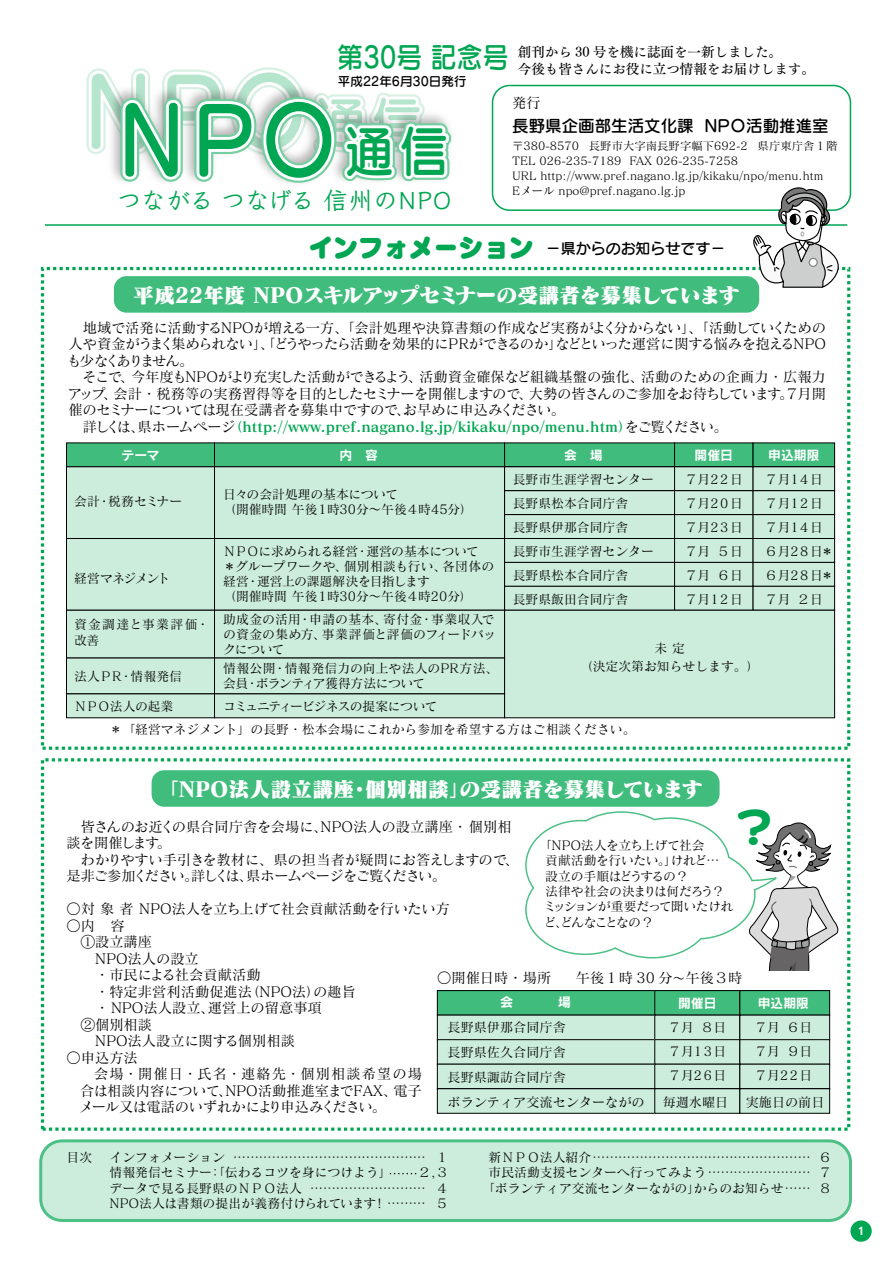
<style>
.page{position:relative;width:893px;height:1263px;background:#fff}
.page>*{position:absolute;margin:0;border:0;box-sizing:border-box;transform-origin:0 0}
.t1{font:94.05px "Seurat Pro DB";color:#00a652;scale:.9 1}
.t2{font:91.95px "Seurat Pro DB";color:#00a652;scale:.9 1}
.t3{font:40.95px "Seurat Capie Pro EB";color:#00a652}
.t4{font:24.3px "Klee Pro DB";letter-spacing:-.02em;color:#00a652}
.t5{font:21px "Matisse Pro UB";letter-spacing:-.03em;color:#fff}
.t6{font:21px "Matisse Pro UB";color:#fff}
.t7{font:16.5px "Seurat Pro DB";color:#000}
.t8{font:15px "Seurat Pro DB";color:#000}
.t9{font:14.25px/16.5px "Matisse Pro M";letter-spacing:-.03em;color:#000}
.t10{font:14.25px/16.5px "Matisse Pro M";letter-spacing:-.01em;color:#000}
.t11{font:14.25px "Matisse Pro B";color:#00a652}
.t12{font:13.5px/16.2px "Tsuku Min Pro D";color:#000}
.t13{font:13.2px/24.8px "Matisse Pro M";color:#000}
.t14{font:13.2px "Rodin Pro B";color:#fff}
.t15{font:12.9px/24px "Matisse Pro M";color:#000}
.t16{font:12.9px/15.5px "Matisse Pro M";letter-spacing:-.04em;color:#000}
.t17{font:12.9px "Matisse Pro M";letter-spacing:-.03em;color:#000}
.t18{font:12.9px "Rodin Pro B";color:#fff}
.t19{font:12.9px "Matisse Pro M";letter-spacing:-.065em;color:#000}
.t20{font:12.9px/15.5px "Matisse Pro M";letter-spacing:.095em;color:#000}
.t21{font:12.9px "Matisse Pro M";letter-spacing:-.095em;color:#000}
.t22{font:12.6px "Seurat Pro DB";color:#000}
.t23{font:11.4px/15px "Matisse Pro M";color:#000}
.t24{font:10.65px "Rodin Pro B";color:#fff}
.s1{font-size:54.9px}
.s2{font-size:56.1px}
.s3{font-family:"Seurat Pro UB";font-size:25.05px;color:#00a652}
.s4{font-family:"Matisse Pro M";color:#000}
.s5{font-size:12.9px}
</style>
<div class="page">
<div style="left:41px;top:758px;width:809px;height:373px;border:3px dashed #00a652"></div>
<div style="left:41px;top:267px;width:809px;height:483px;border:3px dashed #00a652"></div>
<div style="left:41px;top:1141px;width:809px;height:79px;background:#cceddc;border-radius:21px"></div>
<div style="left:39px;top:1139px;width:813px;height:83px;border:3px solid #4dc086;border-radius:21px"></div>
<div style="left:437px;top:990px;width:218px;height:25px;background:#40bc7d"></div>
<div style="left:437px;top:990px;width:218px;height:25px;border:1px solid #000"></div>
<div style="left:655px;top:990px;width:85px;height:25px;background:#40bc7d"></div>
<div style="left:654px;top:990px;width:86px;height:25px;border:1px solid #000"></div>
<div style="left:740px;top:990px;width:90px;height:25px;background:#40bc7d"></div>
<div style="left:740px;top:990px;width:90px;height:25px;border:1px solid #000"></div>
<div style="left:437px;top:1015px;width:218px;height:25px;background:#cceddc"></div>
<div style="left:655px;top:1015px;width:85px;height:25px;background:#cceddc"></div>
<div style="left:740px;top:1015px;width:90px;height:25px;background:#cceddc"></div>
<div style="left:437px;top:1040px;width:218px;height:24px;background:#cceddc"></div>
<div style="left:437px;top:1039px;width:218px;height:25px;border:1px solid #000"></div>
<div style="left:655px;top:1040px;width:85px;height:24px;background:#cceddc"></div>
<div style="left:654px;top:1039px;width:86px;height:25px;border:1px solid #000"></div>
<div style="left:740px;top:1040px;width:90px;height:24px;background:#cceddc"></div>
<div style="left:740px;top:1039px;width:90px;height:25px;border:1px solid #000"></div>
<div style="left:437px;top:1064px;width:218px;height:25px;background:#cceddc"></div>
<div style="left:655px;top:1064px;width:85px;height:25px;background:#cceddc"></div>
<div style="left:740px;top:1064px;width:90px;height:25px;background:#cceddc"></div>
<div style="left:437px;top:1089px;width:218px;height:24px;background:#cceddc"></div>
<div style="left:437px;top:1088px;width:218px;height:25px;border:1px solid #000"></div>
<div style="left:655px;top:1089px;width:85px;height:24px;background:#cceddc"></div>
<div style="left:654px;top:1088px;width:86px;height:25px;border:1px solid #000"></div>
<div style="left:740px;top:1089px;width:90px;height:24px;background:#cceddc"></div>
<div style="left:740px;top:1088px;width:90px;height:25px;border:1px solid #000"></div>
<div style="left:152px;top:770px;width:568px;height:37px;background:#40bc7d;border-radius:13px"></div>
<div style="left:114px;top:276px;width:645px;height:37px;background:#40bc7d;border-radius:13px"></div>
<div style="left:492px;top:85px;width:359px;height:126px;border:2px solid #00a652;border-radius:17px"></div>
<hr style="left:45px;top:224px;width:802px;height:2px;background:#00a652">
<div style="left:504px;top:443px;width:171px;height:24px;background:#40bc7d"></div>
<div style="left:675px;top:443px;width:78px;height:24px;background:#40bc7d"></div>
<div style="left:753px;top:443px;width:82px;height:24px;background:#40bc7d"></div>
<div style="left:67px;top:443px;width:147px;height:24px;background:#40bc7d"></div>
<div style="left:214px;top:443px;width:290px;height:24px;background:#40bc7d"></div>
<div style="left:66px;top:466px;width:769px;height:252px;background:#cceddc"></div>
<div style="left:67px;top:658px;width:147px;height:36px;background:#cceddc"></div>
<div style="left:66px;top:658px;width:149px;height:36px;border:1px solid #000"></div>
<div style="left:214px;top:658px;width:290px;height:36px;background:#cceddc"></div>
<div style="left:214px;top:658px;width:291px;height:36px;border:1px solid #000"></div>
<div style="left:67px;top:694px;width:147px;height:24px;background:#cceddc"></div>
<div style="left:214px;top:694px;width:290px;height:24px;background:#cceddc"></div>
<svg style="left:753px;top:187px;width:90px;height:101px"></svg>
<svg style="left:525px;top:811px;width:314px;height:159px"></svg>
<svg style="left:86px;top:67px;width:366px;height:117px"></svg>
<svg style="left:390px;top:1173px;width:26px;height:1px"></svg>
<div style="left:850px;top:1220px;width:22px;height:22px;background:#00a652;border-radius:50%"></div>
<p class="t12" style="left:337px;top:43px;width:479px;text-indent:181px">創刊から 30 号を機に誌面を一新しました。<sup>第30号</sup> <sup>記念号</sup> 今後も皆さんにお役に立つ情報をお届けします。</p>
<h2 class="t2" style="left:119px;top:80px;width:368px">NPO<span class="s1">通信</span></h2>
<h1 class="t1" style="left:85px;top:50px;width:376px">NPO<span class="s2">通信</span></h1>
<p class="t22" style="left:338px;top:73px;width:130px">平成22年6月30日発行</p>
<p class="t10" style="left:512px;top:94px;width:30px">発行</p>
<p class="t7" style="left:512px;top:114px;width:318px">長野県企画部生活文化課 NPＯ活動推進室</p>
<p class="t23" style="left:512px;top:138px;width:327px">〒380-8570 長野市大字南長野字幅下692-2 県庁東庁舎１階TEL 026-235-7189 FAX 026-235-7258<br>URL http://www.pref.nagano.lg.jp/kikaku/npo/menu.htm<br>Eメール npo@pref.nagano.lg.jp</p>
<h3 class="t4" style="left:117px;top:185px;width:339px">つながる つなげる 信州のＮＰＯ</h3>
<p class="t8" style="left:308px;top:239px;width:419px"><span class="s3">インフォメーション</span> －県からのお知らせです－</p>
<h3 class="t5" style="left:133px;top:281px;width:608px">平成22年度 ＮＰＯスキルアップセミナーの受講者を募集しています</h3>
<p class="t9" style="left:67px;top:319px;width:762px">　地域で活発に活動するＮＰＯが増える一方、「会計処理や決算書類の作成など実務がよく分からない」、「活動していくための人や資金がうまく集められない」、「どうやったら活動を効果的にＰＲができるのか」などといった運営に関する悩みを抱えるＮＰＯも少なくありません。<br>　そこで、今年度もＮＰＯがより充実した活動ができるよう、活動資金確保など組織基盤の強化、活動のための企画力・広報力アップ、会計・税務等の実務習得等を目的としたセミナーを開催しますので、大勢の皆さんのご参加をお待ちしています。７月開催のセミナーについては現在受講者を募集中ですので、お早めに申込みください。</p>
<p class="t11" style="left:69px;top:417px;width:661px"><span class="s4">　詳しくは、県ホームページ</span>（http://www.pref.nagano.lg.jp/kikaku/npo/menu.htm）<span class="s4">をご覧ください。</span></p>
<p class="t18" style="left:122px;top:446px;width:40px">テーマ</p>
<p class="t15" style="left:74px;top:489px;width:109px">会計・税務セミナー</p>
<p class="t21" style="left:74px;top:570px;width:98px">経営マネジメント</p>
<p class="t20" style="left:74px;top:616px;width:137px">資金調達と事業評価・改善</p>
<p class="t15" style="left:74px;top:664px;width:109px">法人ＰＲ・情報発信</p>
<p class="t16" style="left:74px;top:698px;width:101px">ＮＰＯ法人の起業</p>
<p class="t18" style="left:340px;top:446px;width:40px">内　容</p>
<p class="t15" style="left:223px;top:486px;width:251px;line-height:15.5px">日々の会計処理の基本について<br>（開催時間 午後１時30分～午後４時45分）</p>
<p class="t15" style="left:223px;top:543px;width:273px;line-height:15.1px">ＮＰＯに求められる経営・運営の基本について＊グループワークや、個別相談も行い、各団体の経営・運営上の課題解決を目指します<br>（開催時間 午後１時30分～午後４時20分）</p>
<p class="t15" style="left:223px;top:611px;width:274px;line-height:15px;text-align:justify">助成金の活用・申請の基本、寄付金・事業収入での資金の集め方、事業評価と評価のフィードバックについて</p>
<p class="t15" style="left:223px;top:661px;width:277px;line-height:15px">情報公開・情報発信力の向上や法人のPR方法、会員・ボランティア獲得方法について</p>
<p class="t19" style="left:223px;top:698px;width:216px">コミュニティービジネスの提案について</p>
<p class="t18" style="left:695px;top:446px;width:40px">開催日</p>
<p class="t15" style="left:685px;top:467px;width:60px;text-align:justify">７月 22日７月 20日７月 23日７月５日７月６日７月 12日</p>
<p class="t15" style="left:513px;top:467px;width:143px">長野市生涯学習センター長野県松本合同庁舎<br>長野県伊那合同庁舎<br>長野市生涯学習センター長野県松本合同庁舎<br>長野県飯田合同庁舎</p>
<p class="t15" style="left:580px;top:639px;width:181px;line-height:18px;text-align:center">未 定<br>（決定次第お知らせします。）</p>
<p class="t15" style="left:110px;top:717px;width:527px">＊「経営マネジメント」の長野・松本会場にこれから参加を希望する方はご相談ください。</p>
<p class="t18" style="left:768px;top:446px;width:53px">申込期限</p>
<p class="t15" style="left:765px;top:467px;width:60px;text-align:justify">７月 14日７月 12日７月 14日６月 28日６月 28日７月２日</p>
<p class="t15" style="left:821px;top:539px;width:14px">＊＊</p>
<h3 class="t6" style="left:158px;top:775px;width:547px">「ＮＰＯ法人設立講座・個別相談」の受講者を募集しています</h3>
<h3 class="t3" style="left:734px;top:798px;width:43px">？</h3>
<p class="t9" style="left:67px;top:818px;width:454px">　皆さんのお近くの県合同庁舎を会場に、ＮＰＯ法人の設立講座・ 個別相談を開催します。<br>　わかりやすい手引きを教材に、県の担当者が疑問にお答えしますので、是非ご参加ください。詳しくは、県ホームページをご覧ください。</p>
<p class="t9" style="left:67px;top:900px;width:385px">○対 象 者 ＮＰＯ法人を立ち上げて社会貢献活動を行いたい方</p>
<p class="t10" style="left:67px;top:917px;width:291px">○内 容<br>　①設立講座<br>　　ＮＰＯ法人の設立<br>　　・市民による社会貢献活動<br>　　・特定非営利活動促進法（ＮＰＯ法）の趣旨　　・ ＮＰＯ法人設立、運営上の留意事項<br>　②個別相談<br>　　ＮＰＯ法人設立に関する個別相談</p>
<p class="t10" style="left:79px;top:1049px;width:345px;text-indent:-12px">○申込方法<br>　会場・開催日・氏名・連絡先・個別相談希望の場合は相談内容について、ＮＰＯ活動推進室までＦＡＸ、電子メール又は電話のいずれかにより申込みください。</p>
<p class="t15" style="left:67px;top:1145px;width:27px">目次</p>
<p class="t15" style="left:110px;top:1145px;width:341px">インフォメーション ……………………………………… １</p>
<p class="t15" style="left:489px;top:1145px;width:344px">新ＮＰＯ法人紹介…………………………………………… ６</p>
<p class="t15" style="left:110px;top:1160px;width:284px">情報発信セミナー：「伝わるコツを身につけよう」</p>
<p class="t15" style="left:418px;top:1160px;width:32px">２,３</p>
<p class="t15" style="left:489px;top:1160px;width:344px">市民活動支援センターへ行ってみよう…………………… ７</p>
<p class="t15" style="left:110px;top:1175px;width:341px">データで見る長野県のＮＰＯ法人 ……………………… ４</p>
<p class="t15" style="left:489px;top:1175px;width:344px">｢ボランティア交流センターながの｣からのお知らせ…… ８</p>
<p class="t17" style="left:108px;top:1195px;width:342px">ＮＰＯ法人は書類の提出が義務付けられています！……… ５</p>
<p class="t16" style="left:543px;top:837px;width:192px;text-indent:-4px">「ＮＰＯ法人を立ち上げて社会<br>貢献活動を行いたい。」けれど…<br>設立の手順はどうするの？<br>法律や社会の決まりは何だろう？ミッションが重要だって聞いたけれど、どんなことなの？</p>
<p class="t10" style="left:437px;top:968px;width:116px">○開催日時・場所</p>
<p class="t10" style="left:576px;top:968px;width:168px">午後１時 30 分<span class="s5">～</span>午後３時</p>
<p class="t14" style="left:558px;top:993px;width:15px">場</p>
<p class="t13" style="left:448px;top:1014px;width:199px">長野県伊那合同庁舎<br>長野県佐久合同庁舎<br>長野県諏訪合同庁舎<br>ボランティア交流センターながの</p>
<p class="t18" style="left:758px;top:995px;width:53px">申込期限</p>
<p class="t15" style="left:754px;top:1015px;width:60px;text-align:justify">７月６日７月９日７月 22日</p>
<p class="t18" style="left:678px;top:995px;width:40px">開催日</p>
<p class="t15" style="left:668px;top:1015px;width:60px;text-align:justify">７月８日７月 13日７月 26日</p>
<p class="t13" style="left:663px;top:1089px;width:67px">毎週水曜日</p>
<p class="t13" style="left:746px;top:1089px;width:80px">実施日の前日</p>
<p class="t24" style="left:857px;top:1224px;width:9px">1</p>
</div>
